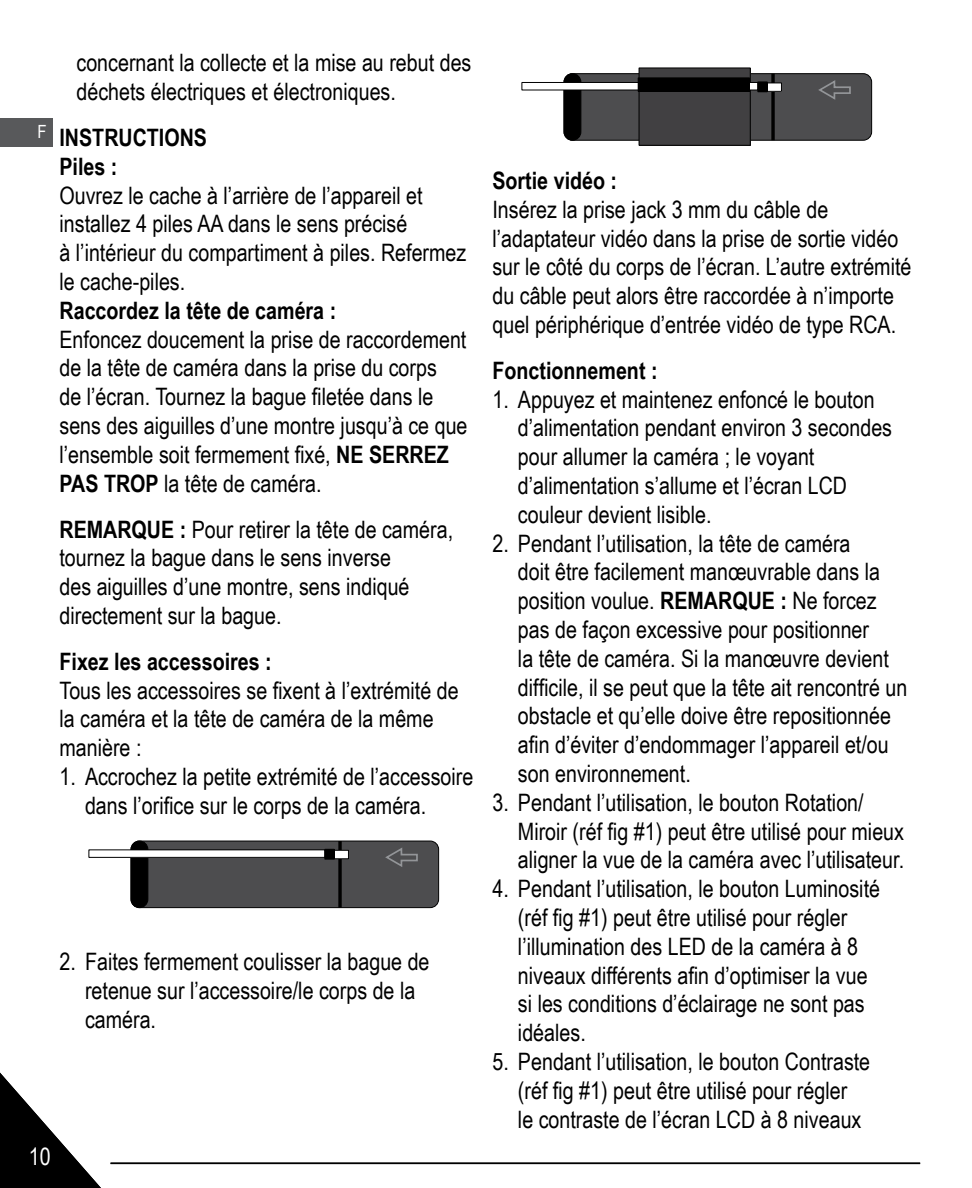
<style>
.page{position:relative;width:972px;height:1188px;background:#fff}
.page>*{position:absolute;margin:0;border:0;box-sizing:border-box;transform-origin:0 0}
.t1{font:24px/28.8px "Arial Narrow";color:#000}
.t2{font:700 24px/28.8px "Arial Narrow";color:#000}
.t3{font:24px "Arial Narrow";color:#fff}
.t4{font:18.3px "Arial Narrow";color:#fff}
.s1{font-weight:700}
</style>
<div class="page">
<svg style="left:0;top:1072px;width:120px;height:116px"></svg>
<hr style="left:111px;top:1163px;width:809px;height:1px;background:#000">
<div style="left:0;top:119px;width:53px;height:28px;background:#58595b"></div>
<div style="left:131px;top:841px;width:308px;height:67px;background:#4d4d4f;border-radius:8px"></div>
<div style="left:131px;top:841px;width:308px;height:67px;border:1px solid #000;border-radius:8px"></div>
<div style="left:131px;top:841px;width:17px;height:67px;background:#000;border-radius:8px"></div>
<div style="left:131px;top:841px;width:17px;height:67px;border:1px solid #000;border-radius:8px"></div>
<svg style="left:338px;top:841px;width:4px;height:67px"></svg>
<div style="left:89px;top:850px;width:236px;height:7px;background:#fff"></div>
<div style="left:88px;top:849px;width:237px;height:9px;border:1px solid #000"></div>
<div style="left:334px;top:850px;width:14px;height:9px;background:#fff"></div>
<div style="left:334px;top:850px;width:15px;height:9px;border:1px solid #000"></div>
<div style="left:325px;top:849px;width:9px;height:10px;background:#000"></div>
<div style="left:324px;top:849px;width:11px;height:11px;border:1px solid #000"></div>
<svg style="left:385px;top:848px;width:33px;height:19px"></svg>
<div style="left:564px;top:74px;width:308px;height:66px;background:#4d4d4f;border-radius:8px"></div>
<div style="left:564px;top:73px;width:308px;height:68px;border:1px solid #000;border-radius:8px"></div>
<div style="left:564px;top:74px;width:17px;height:66px;background:#000;border-radius:8px"></div>
<div style="left:564px;top:73px;width:17px;height:68px;border:1px solid #000;border-radius:8px"></div>
<svg style="left:771px;top:74px;width:4px;height:66px"></svg>
<div style="left:639px;top:68px;width:111px;height:77px;background:#414042"></div>
<div style="left:639px;top:68px;width:112px;height:78px;border:1px solid #000"></div>
<div style="left:522px;top:82px;width:236px;height:8px;background:#fff"></div>
<div style="left:521px;top:82px;width:237px;height:8px;border:1px solid #000"></div>
<div style="left:767px;top:83px;width:14px;height:8px;background:#fff"></div>
<div style="left:767px;top:83px;width:15px;height:9px;border:1px solid #000"></div>
<div style="left:758px;top:82px;width:9px;height:10px;background:#000"></div>
<div style="left:757px;top:82px;width:11px;height:10px;border:1px solid #000"></div>
<svg style="left:818px;top:80px;width:33px;height:20px"></svg>
<div style="left:638px;top:78px;width:111px;height:13px;background:#000"></div>
<div style="left:638px;top:77px;width:112px;height:15px;border:1px solid #000"></div>
<p class="t4" style="left:37px;top:119px;width:11px">F</p>
<p class="t1" style="left:77px;top:48px;width:396px">concernant la collecte et la mise au rebut des déchets électriques et électroniques.</p>
<p class="t2" style="left:60px;top:122px;width:149px">INSTRUCTIONS<br>Piles :</p>
<p class="t1" style="left:60px;top:180px;width:408px">Ouvrez le cache à l’arrière de l’appareil et installez 4 piles AA dans le sens précisé<br>à l’intérieur du compartiment à piles. Refermez le cache-piles.</p>
<p class="t2" style="left:60px;top:295px;width:278px">Raccordez la tête de caméra :</p>
<p class="t1" style="left:60px;top:324px;width:410px">Enfoncez doucement la prise de raccordement de la tête de caméra dans la prise du corps<br>de l’écran. Tournez la bague filetée dans le sens des aiguilles d’une montre jusqu’à ce que l’ensemble soit fermement fixé, <span class="s1">NE SERREZ PAS TROP</span> la tête de caméra.</p>
<p class="t1" style="left:60px;top:514px;width:395px"><span class="s1">REMARQUE :</span> Pour retirer la tête de caméra, tournez la bague dans le sens inverse<br>des aiguilles d’une montre, sens indiqué directement sur la bague.</p>
<p class="t2" style="left:60px;top:646px;width:214px">Fixez les accessoires :</p>
<p class="t1" style="left:60px;top:675px;width:401px">Tous les accessoires se fixent à l’extrémité de la caméra et la tête de caméra de la même manière :</p>
<p class="t1" style="left:85px;top:761px;width:390px;text-indent:-26px">1. Accrochez la petite extrémité de l’accessoire dans l’orifice sur le corps de la caméra.</p>
<p class="t1" style="left:85px;top:947px;width:346px;text-indent:-26px">2. Faites fermement coulisser la bague de retenue sur l’accessoire/le corps de la caméra.</p>
<p class="t3" style="left:29px;top:1138px;width:23px">10</p>
<p class="t2" style="left:492px;top:165px;width:126px">Sortie vidéo :</p>
<p class="t1" style="left:492px;top:194px;width:421px">Insérez la prise jack 3 mm du câble de l’adaptateur vidéo dans la prise de sortie vidéo sur le côté du corps de l’écran. L’autre extrémité du câble peut alors être raccordée à n’importe quel périphérique d’entrée vidéo de type RCA.</p>
<p class="t2" style="left:492px;top:355px;width:167px">Fonctionnement :</p>
<p class="t1" style="left:518px;top:384px;width:376px;text-indent:-26px">1. Appuyez et maintenez enfoncé le bouton d’alimentation pendant environ 3 secondes pour allumer la caméra ; le voyant d’alimentation s’allume et l’écran LCD couleur devient lisible.</p>
<p class="t1" style="left:518px;top:528px;width:391px;text-indent:-26px">2. Pendant l’utilisation, la tête de caméra<br>doit être facilement manœuvrable dans la position voulue. <span class="s1">REMARQUE :</span> Ne forcez pas de façon excessive pour positionner<br>la tête de caméra. Si la manœuvre devient difficile, il se peut que la tête ait rencontré un obstacle et qu’elle doive être repositionnée afin d’éviter d’endommager l’appareil et/ou son environnement.</p>
<p class="t1" style="left:518px;top:787px;width:388px;text-indent:-26px">3. Pendant l’utilisation, le bouton Rotation/<br>Miroir (réf fig #1) peut être utilisé pour mieux aligner la vue de la caméra avec l’utilisateur.</p>
<p class="t1" style="left:518px;top:873px;width:364px;text-indent:-26px">4. Pendant l’utilisation, le bouton Luminosité (réf fig #1) peut être utilisé pour régler l’illumination des LED de la caméra à 8 niveaux différents afin d’optimiser la vue si les conditions d’éclairage ne sont pas idéales.</p>
<p class="t1" style="left:518px;top:1046px;width:354px;text-indent:-26px">5. Pendant l’utilisation, le bouton Contraste (réf fig #1) peut être utilisé pour régler<br>le contraste de l’écran LCD à 8 niveaux</p>
</div>
